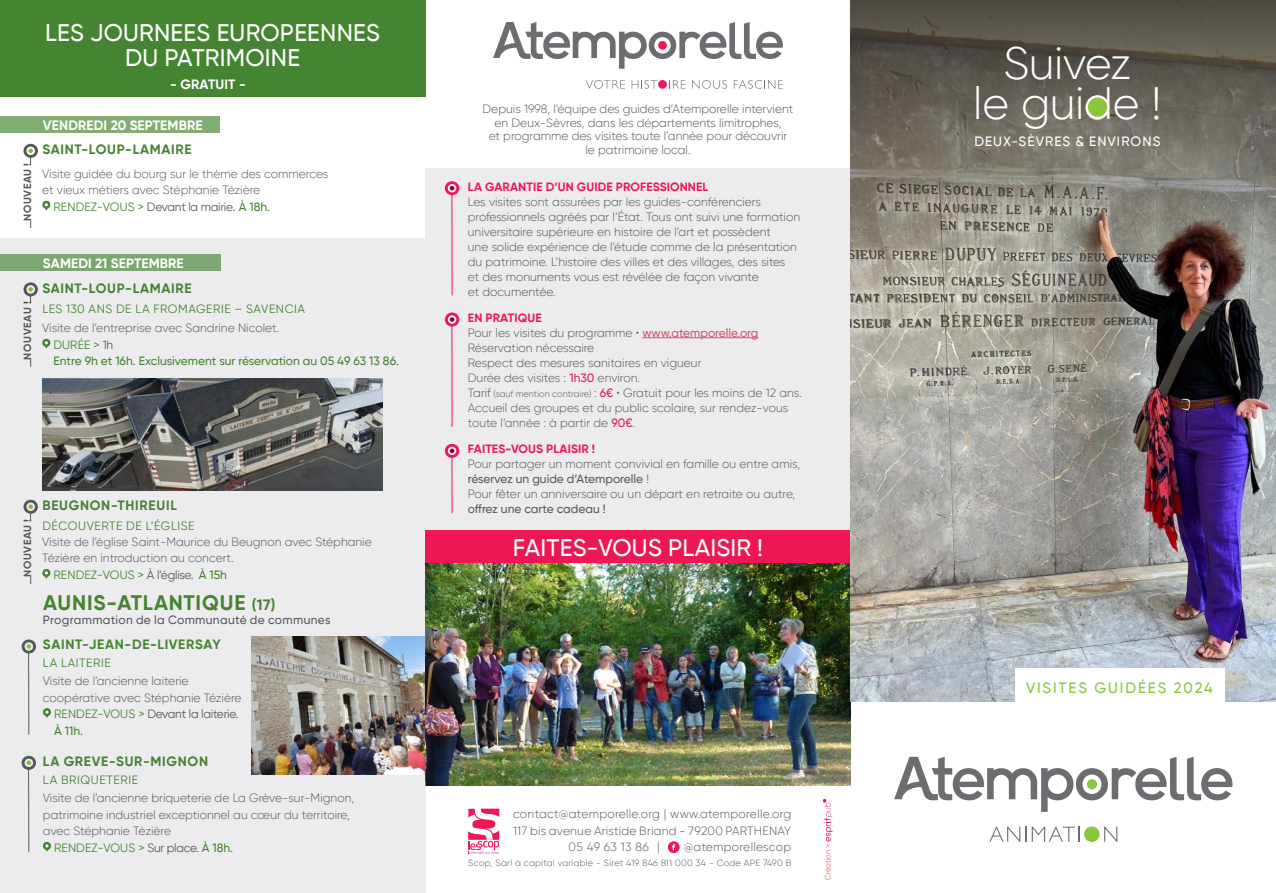
<style>
.page{position:relative;width:1276px;height:893px;background:#fff}
.page>*{position:absolute;margin:0;border:0;box-sizing:border-box;transform-origin:0 0}
.t1{font:300 45.3px "Gilroy";letter-spacing:-.01em;color:#fff}
.t2{font:500 24px/25.5px "Gilroy";letter-spacing:.01em;color:#fff;text-align:center}
.t3{font:700 21px "Gilroy";letter-spacing:.035em;color:#458430}
.t4{font:500 15px "Gilroy";letter-spacing:.125em;color:#8bc63e}
.t5{font:700 13.5px "Gilroy";letter-spacing:.05em;color:#458430}
.t6{font:700 13.5px "Gilroy";letter-spacing:.01em;color:#fff}
.t7{font:500 13.5px "Gilroy";letter-spacing:.075em;color:#fff}
.t8{font:300 12px/15px "Gilroy";color:#57585a}
.t9{font:12px "Gilroy";letter-spacing:.045em;color:#458430}
.t10{font:12px/16.5px "Gilroy";letter-spacing:-.02em;color:#57585a}
.t11{font:700 12px "Gilroy";letter-spacing:.01em;color:#ed1756}
.t12{font:500 12px/16.5px "Gilroy";color:#458430}
.t13{font:300 12px "Gilroy";letter-spacing:.025em;color:#57585a}
.t14{font:300 12px "Gilroy";letter-spacing:.02em;color:#57585a}
.t15{font:500 12px "Gilroy";letter-spacing:.03em;color:#57585a}
.t16{font:12px "Gilroy";letter-spacing:-.005em;color:#458430}
.t17{font:12px "Gilroy";letter-spacing:.005em;color:#458430}
.t18{font:700 10.5px "Gilroy";letter-spacing:.06em;color:#57585a}
.t19{font:300 9px "Gilroy";letter-spacing:.03em;color:#57585a}
.t20{font:7.5px "Gilroy";color:#f05b6f}
.s1{color:#458430}
.s2{font-weight:500;color:#458430}
.s3{font-weight:400}
.s4{font-weight:400;color:#57585a}
.s5{color:#57585a}
.s6{font-weight:500}
.s7{font-size:15px}
.s8{font-weight:500;color:#cd536d}
.s9{font-weight:500;color:#ed1756}
.s10{font-size:9px}
</style>
<div class="page">
<div style="left:0;top:238px;width:425px;height:655px;background:#ececee"></div>
<div style="left:0;top:0;width:425px;height:97px;background:#458430"></div>
<div style="left:0;top:116px;width:220px;height:17px;background:#84ad76"></div>
<svg style="left:586px;top:80px;width:39px;height:9px"></svg>
<svg style="left:631px;top:80px;width:26px;height:9px"></svg>
<svg style="left:669px;top:80px;width:16px;height:9px"></svg>
<svg style="left:692px;top:80px;width:35px;height:9px"></svg>
<svg style="left:734px;top:80px;width:49px;height:9px"></svg>
<svg style="left:493px;top:22px;width:290px;height:47px"></svg>
<div style="left:658px;top:80px;width:9px;height:9px;background:#ed1756;border-radius:50%"></div>
<div style="left:425px;top:168px;width:425px;height:390px;background:#ececee"></div>
<img style="left:251px;top:636px;width:174px;height:138px">
<img style="left:42px;top:379px;width:340px;height:112px">
<hr style="left:28px;top:651px;width:1px;height:83px;background:#57585a">
<svg style="left:22px;top:639px;width:14px;height:14px"></svg>
<hr style="left:28px;top:767px;width:1px;height:85px;background:#57585a">
<svg style="left:22px;top:756px;width:14px;height:14px"></svg>
<svg style="left:43px;top:708px;width:8px;height:8px"></svg>
<svg style="left:44px;top:711px;width:5px;height:7px"></svg>
<div style="left:43px;top:842px;width:8px;height:8px;background:#458430;border-radius:50%"></div>
<svg style="left:44px;top:844px;width:5px;height:8px"></svg>
<hr style="left:451px;top:455px;width:1px;height:58px;background:#ed1756">
<svg style="left:445px;top:444px;width:14px;height:14px"></svg>
<svg style="left:823px;top:799px;width:9px;height:43px"></svg>
<svg style="left:668px;top:841px;width:11px;height:12px"></svg>
<svg style="left:468px;top:809px;width:31px;height:45px"></svg>
<hr style="left:451px;top:193px;width:1px;height:103px;background:#ed1756">
<svg style="left:445px;top:181px;width:14px;height:14px"></svg>
<hr style="left:451px;top:324px;width:1px;height:103px;background:#ed1756">
<svg style="left:445px;top:313px;width:14px;height:14px"></svg>
<hr style="left:642px;top:337px;width:116px;height:1px;background:#cd536d">
<div style="left:425px;top:530px;width:425px;height:33px;background:#ed1756"></div>
<img style="left:425px;top:563px;width:425px;height:223px">
<img style="left:850px;top:286px;width:426px;height:416px">
<div style="left:1015px;top:669px;width:209px;height:37px;background:#fff"></div>
<div style="left:1084px;top:826px;width:15px;height:16px;background:#8bc63e;border-radius:50%"></div>
<svg style="left:989px;top:826px;width:90px;height:16px"></svg>
<svg style="left:1104px;top:827px;width:13px;height:15px"></svg>
<svg style="left:894px;top:757px;width:338px;height:55px"></svg>
<svg style="left:42px;top:339px;width:8px;height:8px"></svg>
<svg style="left:44px;top:341px;width:5px;height:8px"></svg>
<svg style="left:42px;top:201px;width:8px;height:8px"></svg>
<svg style="left:44px;top:203px;width:5px;height:8px"></svg>
<svg style="left:42px;top:569px;width:8px;height:8px"></svg>
<svg style="left:44px;top:571px;width:5px;height:8px"></svg>
<svg style="left:23px;top:282px;width:15px;height:21px"></svg>
<svg style="left:23px;top:144px;width:15px;height:20px"></svg>
<svg style="left:23px;top:500px;width:15px;height:20px"></svg>
<svg style="left:850px;top:0;width:426px;height:286px;background:#736e65"></svg>
<svg style="left:1085px;top:95px;width:24px;height:24px"></svg>
<div style="left:1088px;top:97px;width:19px;height:20px;background:#8bc63e;border-radius:50%"></div>
<div style="left:0;top:254px;width:220px;height:17px;background:#7da770"></div>
<p class="t18" style="left:21px;top:221px;width:59px;rotate:-90deg">NOUVEAU !</p>
<p class="t2" style="left:45px;top:19px;width:336px">LES JOURNEES EUROPEENNES<br>DU PATRIMOINE</p>
<p class="t6" style="left:170px;top:76px;width:77px">- GRATUIT -</p>
<p class="t6" style="left:43px;top:117px;width:161px">VENDREDI 20 SEPTEMBRE</p>
<p class="t5" style="left:42px;top:141px;width:151px">SAINT-LOUP-LAMAIRE</p>
<p class="t8" style="left:42px;top:165px;width:288px;line-height:16.5px">Visite guidée du bourg sur le thème des commerces et vieux métiers avec Stéphanie Tézière</p>
<p class="t10" style="left:53px;top:198px;width:218px"><span class="s1">RENDEZ-VOUS &gt;</span> Devant la mairie<span class="s2">. À 18h.</span></p>
<p class="t18" style="left:21px;top:359px;width:59px;rotate:-90deg">NOUVEAU !</p>
<p class="t6" style="left:43px;top:255px;width:142px">SAMEDI 21 SEPTEMBRE</p>
<p class="t5" style="left:42px;top:280px;width:151px">SAINT-LOUP-LAMAIRE</p>
<p class="t9" style="left:42px;top:302px;width:264px">LES 130 ANS DE LA FROMAGERIE – SAVENCIA</p>
<p class="t8" style="left:42px;top:320px;width:238px">Visite de l’entreprise avec Sandrine Nicolet.</p>
<p class="t12" style="left:53px;top:336px;width:347px"><span class="s3">DURÉE &gt;</span> <span class="s4">1h<br></span>Entre 9h et 16h. Exclusivement sur réservation au 05 49 63 13 86.</p>
<p class="t18" style="left:21px;top:577px;width:59px;rotate:-90deg">NOUVEAU !</p>
<p class="t5" style="left:42px;top:497px;width:136px">BEUGNON-THIREUIL</p>
<p class="t8" style="left:42px;top:533px;width:331px;line-height:16.5px">Visite de l’église Saint-Maurice du Beugnon avec Stéphanie<br>Tézière en introduction au concert.</p>
<p class="t17" style="left:53px;top:567px;width:175px">RENDEZ-VOUS &gt; <span class="s5">À l’église.</span> <span class="s6">À 15h</span></p>
<p class="t9" style="left:42px;top:518px;width:154px">DÉCOUVERTE DE L’ÉGLISE</p>
<p class="t3" style="left:43px;top:590px;width:234px">AUNIS-ATLANTIQUE <span class="s7">(17)</span></p>
<p class="t5" style="left:43px;top:636px;width:179px">SAINT-JEAN-DE-LIVERSAY</p>
<p class="t15" style="left:43px;top:612px;width:289px">Programmation de la Communauté de communes</p>
<p class="t9" style="left:43px;top:655px;width:69px">LA LAITERIE</p>
<p class="t8" style="left:43px;top:672px;width:200px;line-height:16.5px">Visite de l’ancienne laiterie coopérative avec Stéphanie Tézière</p>
<p class="t10" style="left:54px;top:705px;width:186px"><span class="s1">RENDEZ-VOUS &gt;</span> Devant la laiterie.<br><span class="s2">À 11h.</span></p>
<p class="t5" style="left:43px;top:753px;width:167px">LA GREVE-SUR-MIGNON</p>
<p class="t9" style="left:43px;top:772px;width:97px">LA BRIQUETERIE</p>
<p class="t8" style="left:43px;top:790px;width:313px;line-height:16.5px">Visite de l’ancienne briqueterie de La Grève-sur-Mignon, patrimoine industriel exceptionnel au cœur du territoire, avec Stéphanie Tézière</p>
<p class="t16" style="left:54px;top:840px;width:180px">RENDEZ-VOUS &gt; <span class="s5">Sur place.</span> <span class="s6">À 18h.</span></p>
<p class="t8" style="left:482px;top:102px;width:312px;line-height:13.5px;text-align:center">Depuis 1998, l’équipe des guides d’Atemporelle intervient en Deux-Sèvres, dans les départements limitrophes,<br>et programme des visites toute l’année pour découvrir le patrimoine local.</p>
<p class="t11" style="left:468px;top:179px;width:242px">LA GARANTIE D’UN GUIDE PROFESSIONNEL</p>
<p class="t8" style="left:468px;top:194px;width:334px">Les visites sont assurées par les guides-conférenciers professionnels agréés par l’État. Tous ont suivi une formation universitaire supérieure en histoire de l’art et possèdent<br>une solide expérience de l’étude comme de la présentation du patrimoine. L’histoire des villes et des villages, des sites<br>et des monuments vous est révélée de façon vivante<br>et documentée.</p>
<p class="t11" style="left:468px;top:310px;width:75px">EN PRATIQUE</p>
<p class="t8" style="left:468px;top:325px;width:292px">Pour les visites du programme • <span class="s8">www.atemporelle.org</span></p>
<p class="t8" style="left:468px;top:340px;width:128px">Réservation nécessaire</p>
<p class="t8" style="left:468px;top:355px;width:235px">Respect des mesures sanitaires en vigueur</p>
<p class="t8" style="left:468px;top:370px;width:174px">Durée des visites : <span class="s9">1h30</span> environ.</p>
<p class="t8" style="left:468px;top:385px;width:335px">Tarif <span class="s10">(sauf mention contraire)</span> : <span class="s9">6€</span> • Gratuit pour les moins de 12 ans.</p>
<p class="t8" style="left:468px;top:400px;width:322px">Accueil des groupes et du public scolaire, sur rendez-vous toute l’année : à partir de <span class="s9">90€</span>.</p>
<p class="t11" style="left:468px;top:441px;width:129px">FAITES-VOUS PLAISIR !</p>
<p class="t8" style="left:468px;top:456px;width:334px">Pour partager un moment convivial en famille ou entre amis, <span class="s6">réservez un guide d’Atemporelle</span> !</p>
<p class="t8" style="left:468px;top:486px;width:329px">Pour fêter un anniversaire ou un départ en retraite ou autre, <span class="s6">offrez une carte cadeau !</span></p>
<p class="t2" style="left:513px;top:535px;width:252px">FAITES-VOUS PLAISIR !</p>
<p class="t13" style="left:513px;top:807px;width:280px">contact@atemporelle.org | www.atemporelle.org</p>
<p class="t14" style="left:513px;top:823px;width:280px">117 bis avenue Aristide Briand - 79200 PARTHENAY</p>
<p class="t8" style="left:568px;top:839px;width:93px">05 49 63 13 86 |</p>
<p class="t13" style="left:683px;top:840px;width:109px">@atemporellescop</p>
<p class="t19" style="left:468px;top:857px;width:324px">Scop, Sarl à capital variable - Siret 419 846 811 000 34 - Code APE 7490 B</p>
<p class="t20" style="left:823px;top:880px;width:37px;rotate:-90deg">Création &gt;</p>
<p class="t1" style="left:1003px;top:35px;width:130px">Suivez</p>
<p class="t1" style="left:973px;top:75px;width:190px">le guide !</p>
<p class="t7" style="left:974px;top:132px;width:188px">DEUX-SÈVRES &amp; ENVIRONS</p>
<p class="t4" style="left:1026px;top:678px;width:188px">VISITES GUIDÉES 2024</p>
</div>
